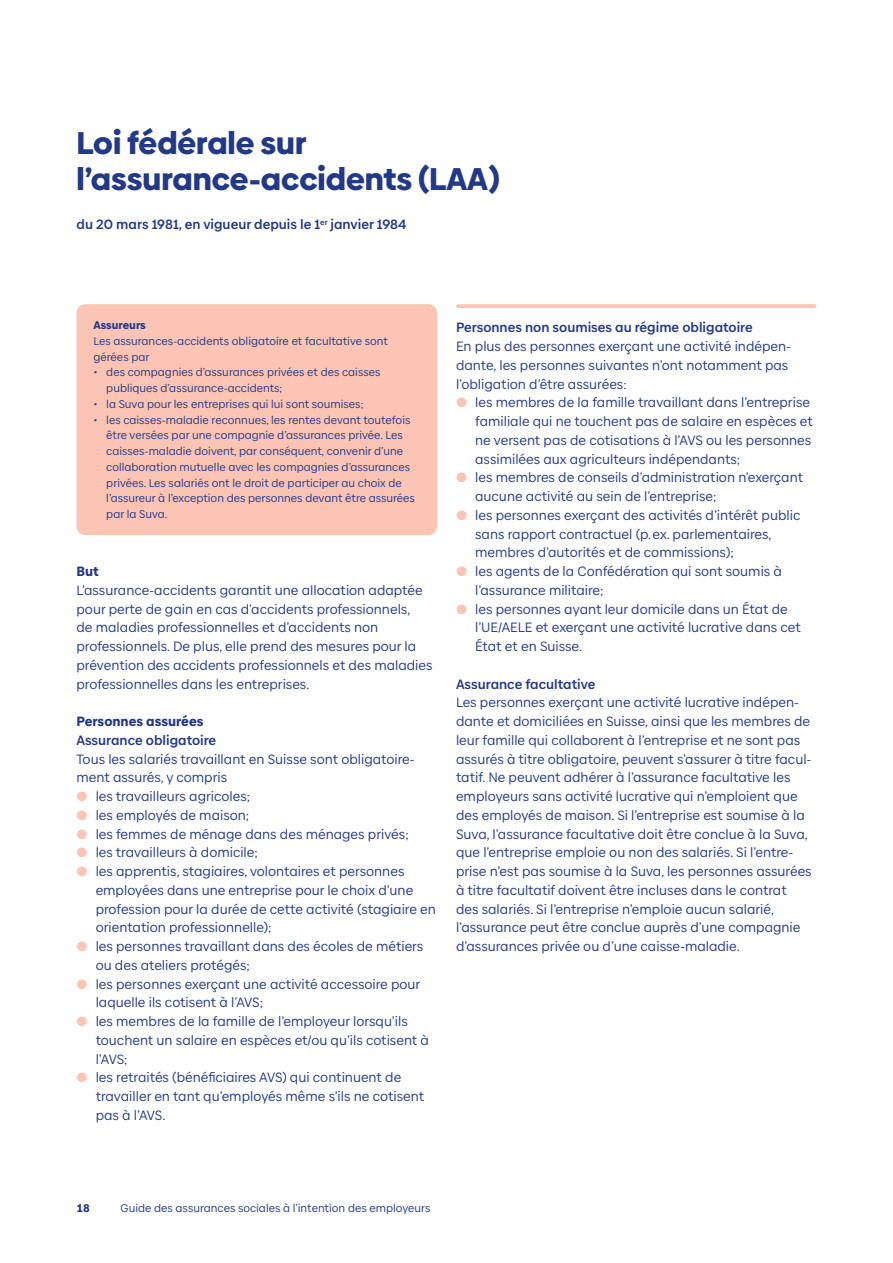
<style>
.page{position:relative;width:893px;height:1263px;background:#fff}
.page>*{position:absolute;margin:0;border:0;box-sizing:border-box;transform-origin:0 0}
.t1{font:900 31.5px/36px "Baloise Create Headline";color:#223888}
.t2{font:13.5px/18.8px "Baloise Create Text";color:#223888}
.t3{font:700 13.5px "Baloise Create Text";color:#223888}
.t4{font:900 13.5px "Baloise Create Text";color:#223888}
.t5{font:11.25px/15.8px "Baloise Create Text";color:#223888}
.t6{font:900 11.25px "Baloise Create Text";color:#223888}
.s1{font-family:"Baloise Create Headline";font-weight:300;color:#fbc4b4}
</style>
<div class="page">
<hr style="left:458px;top:304px;width:357px;height:4px;background:#fbc4b4">
<div style="left:77px;top:304px;width:360px;height:231px;background:#fbc4b4;border-radius:9px"></div>
<h1 class="t1" style="left:77px;top:123px;width:425px">Loi fédérale sur l’assurance-accidents (LAA)</h1>
<p class="t3" style="left:77px;top:216px;width:332px">du 20 mars 1981, en vigueur depuis le 1<sup>er</sup> janvier 1984</p>
<p class="t6" style="left:94px;top:317px;width:54px">Assureurs</p>
<p class="t5" style="left:94px;top:333px;width:296px">Les assurances-accidents obligatoire et facultative sont gérées par</p>
<p class="t5" style="left:106px;top:364px;width:276px;text-indent:-13px">• des compagnies d’assurances privées et des caisses publiques d’assurance-accidents;</p>
<p class="t5" style="left:94px;top:396px;width:271px">• la Suva pour les entreprises qui lui sont soumises;</p>
<p class="t5" style="left:106px;top:412px;width:310px;text-indent:-13px">• les caisses-maladie reconnues, les rentes devant toutefois être versées par une compagnie d’assurances privée. Les caisses-maladie doivent, par conséquent, convenir d’une collaboration mutuelle avec les compagnies d’assurances privées. Les salariés ont le droit de participer au choix de l’assureur à l’exception des personnes devant être assurées par la Suva.</p>
<p class="t4" style="left:77px;top:562px;width:24px">But</p>
<p class="t2" style="left:77px;top:581px;width:358px">L’assurance-accidents garantit une allocation adaptée pour perte de gain en cas d’accidents professionnels,<br>de maladies professionnelles et d’accidents non professionnels. De plus, elle prend des mesures pour la prévention des accidents professionnels et des maladies professionnelles dans les entreprises.</p>
<p class="t4" style="left:77px;top:712px;width:128px">Personnes assurées</p>
<p class="t3" style="left:77px;top:731px;width:141px">Assurance obligatoire</p>
<p class="t2" style="left:77px;top:749px;width:340px">Tous les salariés travaillant en Suisse sont obligatoire&shy;ment assurés, y compris</p>
<p class="t2" style="left:77px;top:787px;width:175px"><span class="s1">●</span> les travailleurs agricoles;</p>
<p class="t2" style="left:77px;top:806px;width:174px"><span class="s1">●</span> les employés de maison;</p>
<p class="t2" style="left:77px;top:824px;width:334px"><span class="s1">●</span> les femmes de ménage dans des ménages privés;</p>
<p class="t2" style="left:77px;top:843px;width:183px"><span class="s1">●</span> les travailleurs à domicile;</p>
<p class="t2" style="left:96px;top:862px;width:342px;text-indent:-19px"><span class="s1">●</span> les apprentis, stagiaires, volontaires et personnes employées dans une entreprise pour le choix d’une profession pour la durée de cette activité (stagiaire en orientation professionnelle);</p>
<p class="t2" style="left:96px;top:937px;width:329px;text-indent:-19px"><span class="s1">●</span> les personnes travaillant dans des écoles de métiers ou des ateliers protégés;</p>
<p class="t2" style="left:96px;top:974px;width:326px;text-indent:-19px"><span class="s1">●</span> les personnes exerçant une activité accessoire pour laquelle ils cotisent à l’AVS;</p>
<p class="t2" style="left:96px;top:1012px;width:335px;text-indent:-19px"><span class="s1">●</span> les membres de la famille de l’employeur lorsqu’ils touchent un salaire en espèces et/ou qu’ils cotisent à l’AVS;</p>
<p class="t2" style="left:96px;top:1068px;width:330px;text-indent:-19px"><span class="s1">●</span> les retraités (bénéficiaires AVS) qui continuent de travailler en tant qu’employés même s’ils ne cotisent pas à l’AVS.</p>
<p class="t3" style="left:456px;top:319px;width:298px">Personnes non soumises au régime obligatoire</p>
<p class="t2" style="left:456px;top:337px;width:337px">En plus des personnes exerçant une activité indépen&shy;dante, les personnes suivantes n’ont notamment pas l’obligation d’être assurées:</p>
<p class="t2" style="left:475px;top:393px;width:339px;text-indent:-19px"><span class="s1">●</span> les membres de la famille travaillant dans l’entreprise familiale qui ne touchent pas de salaire en espèces et ne versent pas de cotisations à l’AVS ou les personnes assimilées aux agriculteurs indépendants;</p>
<p class="t2" style="left:475px;top:468px;width:329px;text-indent:-19px"><span class="s1">●</span> les membres de conseils d’administration n’exerçant aucune activité au sein de l’entreprise;</p>
<p class="t2" style="left:475px;top:506px;width:327px;text-indent:-19px"><span class="s1">●</span> les personnes exerçant des activités d’intérêt public sans rapport contractuel (p.ex. parlementaires, membres d’autorités et de commissions);</p>
<p class="t2" style="left:475px;top:562px;width:308px;text-indent:-19px"><span class="s1">●</span> les agents de la Confédération qui sont soumis à l’assurance militaire;</p>
<p class="t2" style="left:475px;top:599px;width:327px;text-indent:-19px"><span class="s1">●</span> les personnes ayant leur domicile dans un État de l’UE/AELE et exerçant une activité lucrative dans cet<br>État et en Suisse.</p>
<p class="t3" style="left:456px;top:675px;width:141px">Assurance facultative</p>
<p class="t2" style="left:456px;top:693px;width:357px">Les personnes exerçant une activité lucrative indépen&shy;dante et domiciliées en Suisse, ainsi que les membres de leur famille qui collaborent à l’entreprise et ne sont pas assurés à titre obligatoire, peuvent s’assurer à titre facul&shy;tatif. Ne peuvent adhérer à l’assurance facultative les employeurs sans activité lucrative qui n’emploient que des employés de maison. Si l’entreprise est soumise à la Suva, l’assurance facultative doit être conclue à la Suva, que l’entreprise emploie ou non des salariés. Si l’entre&shy;prise n’est pas soumise à la Suva, les personnes assurées à titre facultatif doivent être incluses dans le contrat des salariés. Si l’entreprise n’emploie aucun salarié, l’assurance peut être conclue auprès d’une compagnie d’assurances privée ou d’une caisse-maladie.</p>
<p class="t6" style="left:77px;top:1200px;width:15px">18</p>
<p class="t5" style="left:121px;top:1200px;width:311px">Guide des assurances sociales à l’intention des employeurs</p>
</div>
